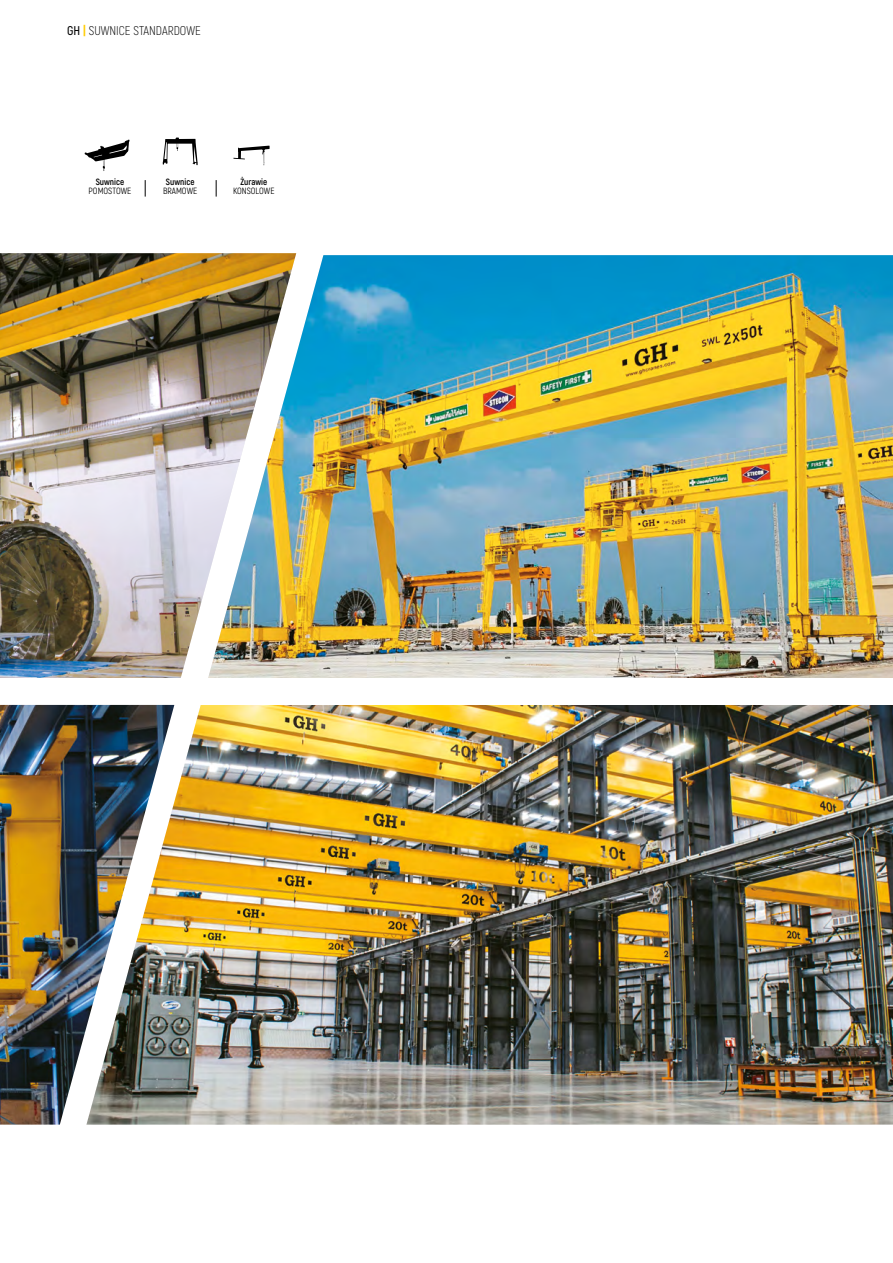
<style>
.page{position:relative;width:893px;height:1263px;background:#fff}
.page>*{position:absolute;margin:0;border:0;box-sizing:border-box;transform-origin:0 0}
.t1{font:300 12.6px "Akrobat";color:#000}
.t2{font:9px "Akrobat";color:#000}
.t3{font:700 9px "Akrobat";color:#000}
.s1{font-weight:600}
.s2{font-weight:800;color:#fc0}
</style>
<div class="page">
<img style="left:0;top:253px;width:296px;height:425px">
<img style="left:86px;top:255px;width:116px;height:423px">
<img style="left:202px;top:255px;width:691px;height:423px">
<img style="left:174px;top:705px;width:719px;height:419px">
<img style="left:0;top:705px;width:174px;height:419px">
<svg style="left:145px;top:180px;width:1px;height:17px"></svg>
<svg style="left:216px;top:180px;width:1px;height:17px"></svg>
<svg style="left:233px;top:146px;width:37px;height:19px"></svg>
<svg style="left:84px;top:140px;width:46px;height:31px"></svg>
<svg style="left:163px;top:138px;width:35px;height:27px"></svg>
<h1 class="t1" style="left:67px;top:23px;width:135px"><span class="s1">GH</span> <span class="s2">|</span> SUWNICE STANDARDOWE</h1>
<p class="t3" style="left:96px;top:177px;width:30px">Suwnice</p>
<p class="t2" style="left:89px;top:186px;width:44px">POMOSTOWE</p>
<p class="t3" style="left:166px;top:177px;width:30px">Suwnice</p>
<p class="t2" style="left:163px;top:186px;width:36px">BRAMOWE</p>
<p class="t3" style="left:240px;top:177px;width:28px">Żurawie</p>
<p class="t2" style="left:233px;top:186px;width:43px">KONSOLOWE</p>
</div>
